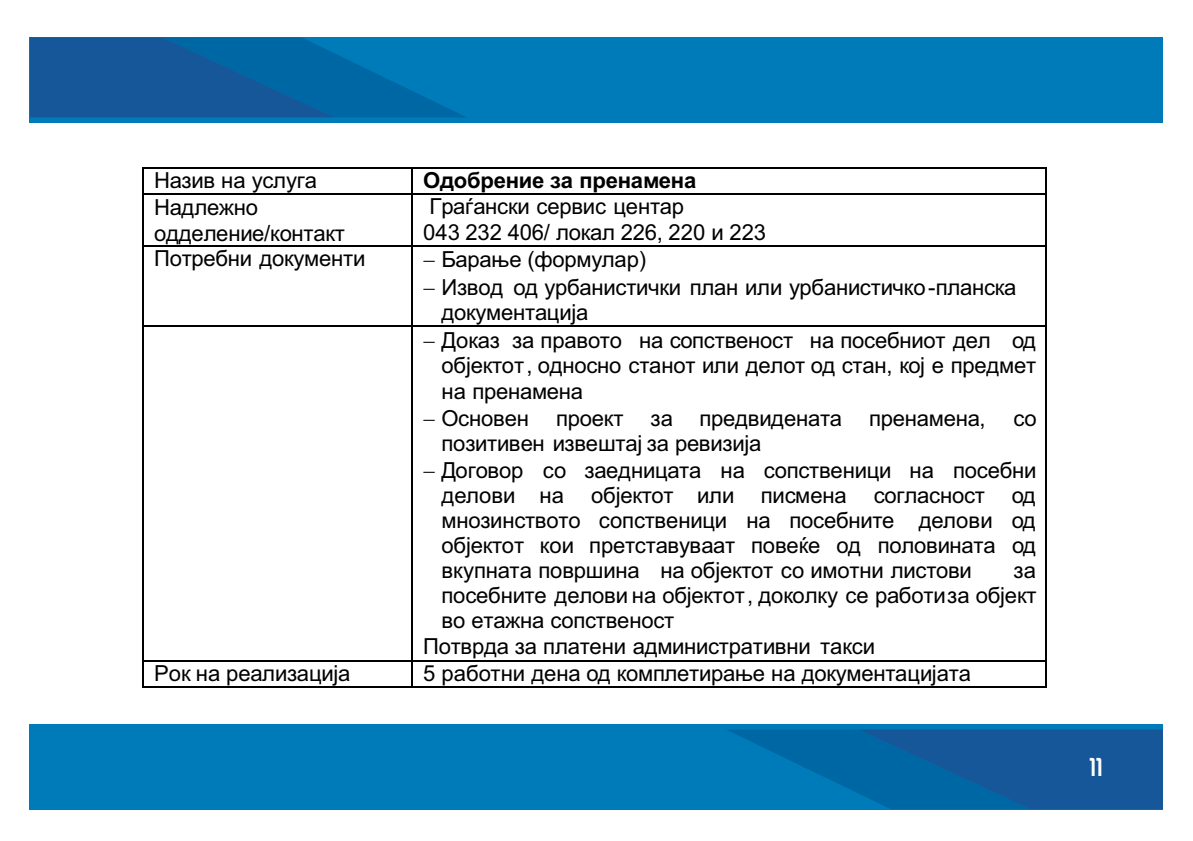
<style>
.page{position:relative;width:1193px;height:841px;background:#fff}
.page>*{position:absolute;margin:0;border:0;box-sizing:border-box;transform-origin:0 0}
.t1{font:500 27.2px "Horatio D";color:#fff}
.t2{font:22px/25.4px "Arial";letter-spacing:-.01em;color:#000}
.t3{font:700 22px "Arial";letter-spacing:-.01em;color:#000}
</style>
<div class="page">
<hr style="left:144px;top:167px;width:267px;height:1px;background:#000">
<hr style="left:413px;top:167px;width:631px;height:1px;background:#000">
<hr style="left:142px;top:168px;width:2px;height:25px;background:#000">
<hr style="left:411px;top:168px;width:2px;height:25px;background:#000">
<hr style="left:1044px;top:168px;width:2px;height:25px;background:#000">
<hr style="left:144px;top:193px;width:267px;height:1px;background:#000">
<hr style="left:413px;top:193px;width:631px;height:1px;background:#000">
<hr style="left:142px;top:194px;width:2px;height:51px;background:#000">
<hr style="left:411px;top:194px;width:2px;height:51px;background:#000">
<hr style="left:1044px;top:194px;width:2px;height:51px;background:#000">
<hr style="left:144px;top:245px;width:267px;height:1px;background:#000">
<hr style="left:413px;top:245px;width:631px;height:1px;background:#000">
<hr style="left:142px;top:246px;width:2px;height:79px;background:#000">
<hr style="left:411px;top:246px;width:2px;height:79px;background:#000">
<hr style="left:1044px;top:246px;width:2px;height:79px;background:#000">
<hr style="left:144px;top:325px;width:267px;height:1px;background:#000">
<hr style="left:413px;top:325px;width:631px;height:1px;background:#000">
<hr style="left:142px;top:326px;width:2px;height:333px;background:#000">
<hr style="left:411px;top:326px;width:2px;height:333px;background:#000">
<hr style="left:1044px;top:326px;width:2px;height:333px;background:#000">
<hr style="left:144px;top:659px;width:267px;height:2px;background:#000">
<hr style="left:413px;top:659px;width:631px;height:2px;background:#000">
<hr style="left:142px;top:661px;width:2px;height:25px;background:#000">
<hr style="left:144px;top:686px;width:267px;height:1px;background:#000">
<hr style="left:411px;top:661px;width:2px;height:25px;background:#000">
<hr style="left:413px;top:686px;width:631px;height:1px;background:#000">
<hr style="left:1044px;top:661px;width:2px;height:25px;background:#000">
<div style="left:30px;top:723px;width:1132px;height:85px;background:#007bb9"></div>
<svg style="left:728px;top:729px;width:434px;height:79px"></svg>
<div style="left:30px;top:37px;width:1132px;height:86px;background:#007bb9"></div>
<svg style="left:30px;top:37px;width:435px;height:80px"></svg>
<p class="t2" style="left:154px;top:169px;width:165px">Назив на услуга</p>
<p class="t3" style="left:423px;top:171px;width:275px">Одобрение за пренамена</p>
<p class="t2" style="left:154px;top:196px;width:192px">Надлежно одделение/контакт</p>
<p class="t2" style="left:423px;top:196px;width:344px">Граѓански сервис центар<br>043 232 406/ локал 226, 220 и 223</p>
<p class="t2" style="left:154px;top:248px;width:213px">Потребни документи</p>
<p class="t2" style="left:441px;top:247px;width:576px;line-height:27.6px">Барање (формулар)<br>Извод од урбанистички план или урбанистичко-планска</p>
<p class="t2" style="left:441px;top:300px;width:596px;line-height:28.4px">документација<br>Доказ за правото на сопственост на посебниот дел од</p>
<p class="t2" style="left:441px;top:354px;width:596px;line-height:26.2px">објектот, односно станот или делот од стан, кој е предмет на пренамена<br>Основен проект за предвидената пренамена,</p>
<p class="t2" style="left:1013px;top:407px;width:25px">со</p>
<p class="t2" style="left:441px;top:432px;width:596px">позитивен извештај за ревизија<br>Договор со заедницата на сопственици на посебни делови на објектот или писмена согласност од мнозинството сопственици на посебните делови од објектот кои претставуваат повеќе од половината од вкупната површина на објектот со имотни листови</p>
<p class="t2" style="left:1013px;top:559px;width:24px">за</p>
<p class="t2" style="left:441px;top:584px;width:596px">посебните делови на објектот, доколку се работиза објект</p>
<p class="t2" style="left:441px;top:609px;width:234px">во етажна сопственост</p>
<p class="t2" style="left:423px;top:635px;width:453px">Потврда за платени административни такси</p>
<p class="t2" style="left:154px;top:662px;width:198px">Рок на реализација</p>
<p class="t2" style="left:423px;top:662px;width:549px">5 работни дена од комплетирање на документацијата</p>
<p class="t1" style="left:1088px;top:754px;width:14px">11</p>
</div>
